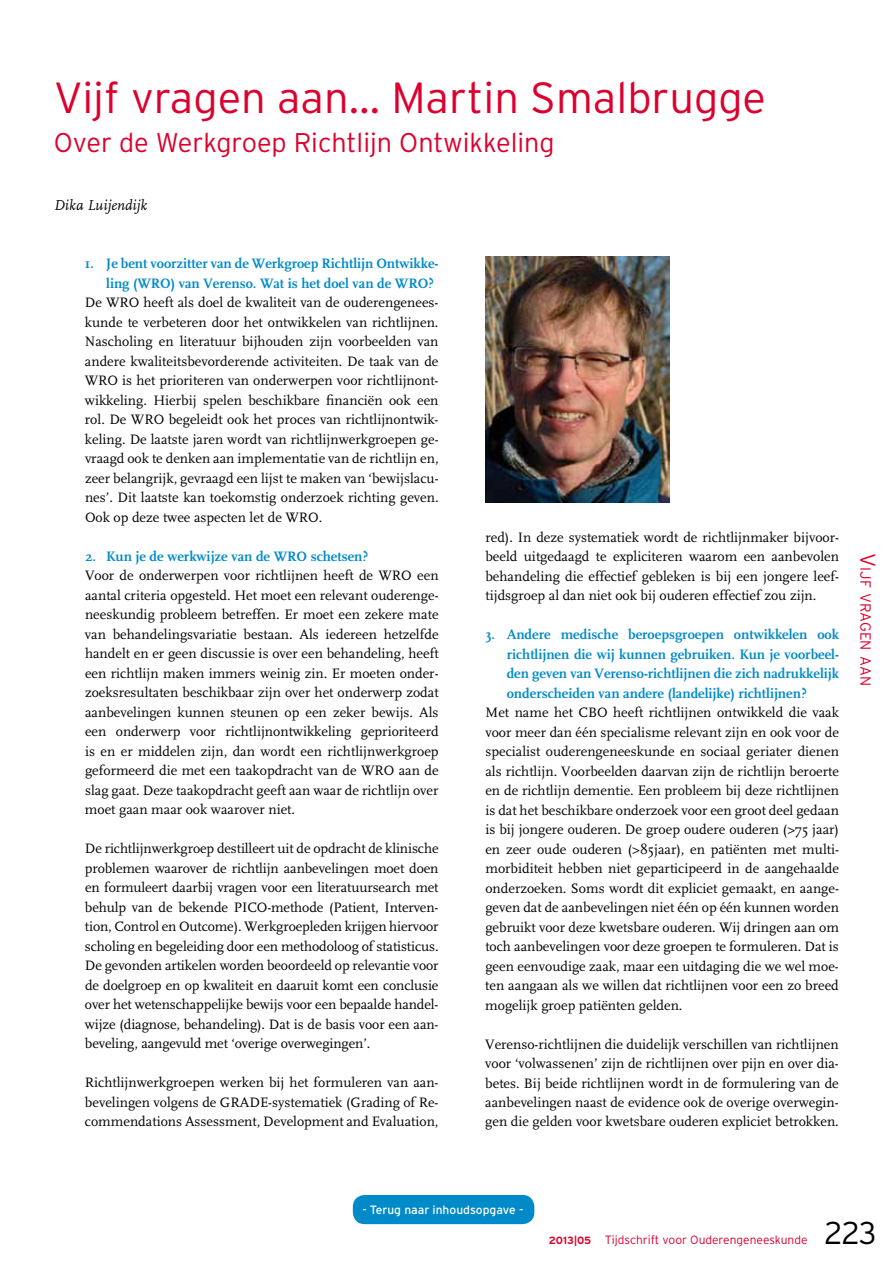
<style>
.page{position:relative;width:893px;height:1263px;background:#fff}
.page>*{position:absolute;margin:0;border:0;box-sizing:border-box;transform-origin:0 0}
.t1{font:300 43.5px "Interstate";color:#dc002e}
.t2{font:300 31.5px "Interstate";color:#000}
.t3{font:300 27px "Interstate";color:#dc002e}
.t4{font:italic 15px "FF Scala";color:#000}
.t5{font:300 14.7px "Interstate";color:#dc002e}
.t6{font:14.25px/19.5px "FF Scala";color:#000;text-align:justify}
.t7{font:700 14.25px/19.5px "FF Scala";color:#008ac9;text-align:justify}
.t8{font:300 12px "Interstate";color:#dc002e}
.t9{font:12px "Interstate";color:#fff}
.s1{font-size:21px}
.s2{font-weight:700;font-size:10.5px}
</style>
<div class="page">
<div style="left:353px;top:1195px;width:181px;height:29px;background:#008ac9;border-radius:12px"></div>
<img style="left:485px;top:257px;width:185px;height:246px">
<h1 class="t1" style="left:54px;top:73px;width:714px">Vijf vragen aan… Martin Smalbrugge</h1>
<h3 class="t3" style="left:54px;top:127px;width:502px">Over de Werkgroep Richtlijn Ontwikkeling</h3>
<p class="t4" style="left:54px;top:197px;width:95px">Dika Luijendijk</p>
<p class="t7" style="left:106px;top:254px;width:334px;text-indent:-21px">1. Je bent voorzitter van de Werkgroep Richtlijn Ontwikke&shy;ling (WRO) van Verenso. Wat is het doel van de WRO?</p>
<p class="t6" style="left:85px;top:293px;width:355px">De WRO heeft als doel de kwaliteit van de ouderengenees&shy;kunde te verbeteren door het ontwikkelen van richtlijnen.<br>Nascholing en literatuur bijhouden zijn voorbeelden van andere kwaliteitsbevorderende activiteiten. De taak van de WRO is het prioriteren van onderwerpen voor richtlijnont&shy;wikkeling. Hierbij spelen beschikbare financiën ook een rol. De WRO begeleidt ook het proces van richtlijnontwik&shy;keling. De laatste jaren wordt van richtlijnwerkgroepen ge&shy;vraagd ook te denken aan implementatie van de richtlijn en, zeer belangrijk, gevraagd een lijst te maken van ‘bewijslacu&shy;nes’. Dit laatste kan toekomstig onderzoek richting geven.<br>Ook op deze twee aspecten let de WRO.</p>
<p class="t7" style="left:85px;top:546px;width:285px">2. Kun je de werkwijze van de WRO schetsen?</p>
<p class="t6" style="left:85px;top:566px;width:355px">Voor de onderwerpen voor richtlijnen heeft de WRO een aantal criteria opgesteld. Het moet een relevant ouderenge&shy;neeskundig probleem betreffen. Er moet een zekere mate van behandelingsvariatie bestaan. Als iedereen hetzelfde handelt en er geen discussie is over een behandeling, heeft een richtlijn maken immers weinig zin. Er moeten onder&shy;zoeksresultaten beschikbaar zijn over het onderwerp zodat aanbevelingen kunnen steunen op een zeker bewijs. Als een onderwerp voor richtlijnontwikkeling geprioriteerd is en er middelen zijn, dan wordt een richtlijnwerkgroep geformeerd die met een taakopdracht van de WRO aan de slag gaat. Deze taakopdracht geeft aan waar de richtlijn over moet gaan maar ook waarover niet.</p>
<p class="t6" style="left:85px;top:839px;width:355px">De richtlijnwerkgroep destilleert uit de opdracht de klinische problemen waarover de richtlijn aanbevelingen moet doen en formuleert daarbij vragen voor een literatuursearch met behulp van de bekende PICO-methode (Patient, Interven&shy;tion, Control en Outcome). Werkgroepleden krijgen hiervoor scholing en begeleiding door een methodoloog of statisticus.<br>De gevonden artikelen worden beoordeeld op relevantie voor de doelgroep en op kwaliteit en daaruit komt een conclusie over het wetenschappelijke bewijs voor een bepaalde handel&shy;wijze (diagnose, behandeling). Dat is de basis voor een aan&shy;beveling, aangevuld met ‘overige overwegingen’.</p>
<p class="t6" style="left:85px;top:1073px;width:355px">Richtlijnwerkgroepen werken bij het formuleren van aan&shy;bevelingen volgens de GRADE-systematiek (Grading of Re&shy;commendations Assessment, Development and Evaluation,</p>
<p class="t6" style="left:485px;top:527px;width:355px">red). In deze systematiek wordt de richtlijnmaker bijvoor&shy;beeld uitgedaagd te expliciteren waarom een aanbevolen behandeling die effectief gebleken is bij een jongere leef&shy;tijdsgroep al dan niet ook bij ouderen effectief zou zijn.</p>
<p class="t7" style="left:507px;top:625px;width:334px;text-indent:-21px">3. Andere medische beroepsgroepen ontwikkelen ook richtlijnen die wij kunnen gebruiken. Kun je voorbeel&shy;den geven van Verenso-richtlijnen die zich nadrukkelijk onderscheiden van andere (landelijke) richtlijnen?</p>
<p class="t6" style="left:485px;top:703px;width:355px">Met name het CBO heeft richtlijnen ontwikkeld die vaak voor meer dan één specialisme relevant zijn en ook voor de specialist ouderengeneeskunde en sociaal geriater dienen als richtlijn. Voorbeelden daarvan zijn de richtlijn beroerte en de richtlijn dementie. Een probleem bij deze richtlijnen is dat het beschikbare onderzoek voor een groot deel gedaan is bij jongere ouderen. De groep oudere ouderen (&gt;75 jaar) en zeer oude ouderen (&gt;85jaar), en patiënten met multi&shy;morbiditeit hebben niet geparticipeerd in de aangehaalde onderzoeken. Soms wordt dit expliciet gemaakt, en aange&shy;geven dat de aanbevelingen niet één op één kunnen worden gebruikt voor deze kwetsbare ouderen. Wij dringen aan om toch aanbevelingen voor deze groepen te formuleren. Dat is geen eenvoudige zaak, maar een uitdaging die we wel moe&shy;ten aangaan als we willen dat richtlijnen voor een zo breed mogelijk groep patiënten gelden.</p>
<p class="t6" style="left:485px;top:1034px;width:355px">Verenso-richtlijnen die duidelijk verschillen van richtlijnen voor ‘volwassenen’ zijn de richtlijnen over pijn en over dia&shy;betes. Bij beide richtlijnen wordt in de formulering van de aanbevelingen naast de evidence ook de overige overwegin&shy;gen die gelden voor kwetsbare ouderen expliciet betrokken.</p>
<p class="t5" style="left:874px;top:553px;width:134px;rotate:90deg"><span class="s1">V</span>IJF VRAGEN AAN</p>
<p class="t9" style="left:362px;top:1203px;width:162px">- Terug naar inhoudsopgave -</p>
<p class="t8" style="left:549px;top:1233px;width:260px"><span class="s2">2013|05</span> Tijdschrift voor Ouderengeneeskunde</p>
<h2 class="t2" style="left:824px;top:1215px;width:54px">223</h2>
</div>
